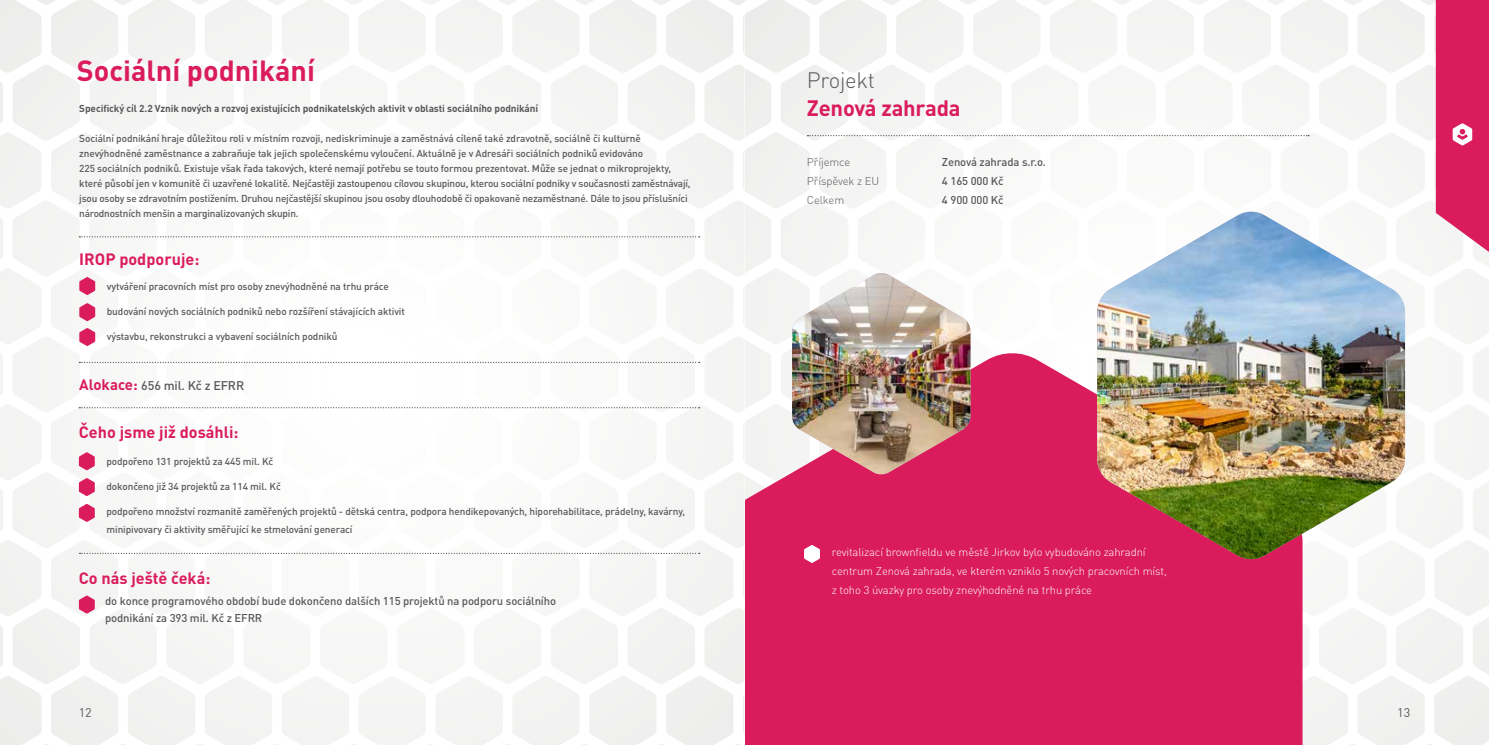
<style>
.page{position:relative;width:1489px;height:745px;background:#fff}
.page>*{position:absolute;margin:0;border:0;box-sizing:border-box;transform-origin:0 0}
.t1{font:700 28.75px "DIN Pro";color:#da1c5c}
.t2{font:700 22px "DIN Pro";letter-spacing:-.01em;color:#da1c5c}
.t3{font:300 22px "DIN Pro";letter-spacing:-.01em;color:#58595b}
.t4{font:700 16.25px "DIN Pro";color:#da1c5c}
.t5{font:500 12.5px "DIN Pro";letter-spacing:-.01em;color:#58595b}
.t6{font:12.5px "DIN Pro";color:#58595b}
.t7{font:300 11.25px/18.8px "DIN Pro";letter-spacing:-.01em;color:#fff}
.t8{font:500 11.25px/17.5px "DIN Pro";letter-spacing:-.01em;color:#58595b}
.t9{font:300 11.25px "DIN Pro";letter-spacing:-.01em;color:#58595b}
.t10{font:500 10px/15px "DIN Pro";letter-spacing:-.01em;color:#58595b}
.t11{font:700 10px "DIN Pro";letter-spacing:-.01em;color:#58595b}
.s1{font-weight:700;font-size:15px;color:#da1c5c}
</style>
<div class="page">
<div style="left:744px;top:0;width:744px;height:744px;background:#f7f6f6"></div>
<svg style="left:745px;top:0;width:42px;height:46px"></svg>
<div style="left:745px;top:351px;width:557px;height:393px;background:#da1c5c"></div>
<svg style="left:807px;top:135px;width:501px;height:1px"></svg>
<svg style="left:804px;top:544px;width:16px;height:18px"></svg>
<img style="left:1097px;top:211px;width:307px;height:349px">
<img style="left:792px;top:273px;width:178px;height:201px">
<svg style="left:1435px;top:0;width:53px;height:252px;background:#dd346d"></svg>
<svg style="left:0;top:0;width:744px;height:73px"></svg>
<svg style="left:79px;top:236px;width:620px;height:1px"></svg>
<svg style="left:79px;top:277px;width:16px;height:18px"></svg>
<svg style="left:79px;top:303px;width:16px;height:18px"></svg>
<svg style="left:79px;top:328px;width:16px;height:18px"></svg>
<svg style="left:79px;top:361px;width:620px;height:2px"></svg>
<svg style="left:79px;top:407px;width:620px;height:1px"></svg>
<svg style="left:79px;top:452px;width:16px;height:18px"></svg>
<svg style="left:79px;top:478px;width:16px;height:18px"></svg>
<svg style="left:79px;top:504px;width:16px;height:17px"></svg>
<svg style="left:79px;top:595px;width:16px;height:18px"></svg>
<svg style="left:79px;top:552px;width:620px;height:1px"></svg>
<h1 class="t1" style="left:77px;top:51px;width:240px">Sociální podnikání</h1>
<p class="t11" style="left:79px;top:101px;width:460px">Specifický cíl 2.2 Vznik nových a rozvoj existujících podnikatelských aktivit v oblasti sociálního podnikání</p>
<p class="t10" style="left:79px;top:130px;width:613px">Sociální podnikání hraje důležitou roli v místním rozvoji, nediskriminuje a zaměstnává cíleně také zdravotně, sociálně či kulturně znevýhodněné zaměstnance a zabraňuje tak jejich společenskému vyloučení. Aktuálně je v Adresáři sociálních podniků evidováno<br>225 sociálních podniků. Existuje však řada takových, které nemají potřebu se touto formou prezentovat. Může se jednat o mikroprojekty, které působí jen v komunitě či uzavřené lokalitě. Nejčastěji zastoupenou cílovou skupinou, kterou sociální podniky v současnosti zaměstnávají, jsou osoby se zdravotním postižením. Druhou nejčastější skupinou jsou osoby dlouhodobě či opakovaně nezaměstnané. Dále to jsou příslušníci národnostních menšin a marginalizovaných skupin.</p>
<h3 class="t4" style="left:79px;top:248px;width:122px">IROP podporuje:</h3>
<p class="t10" style="left:107px;top:278px;width:283px">vytváření pracovních míst pro osoby znevýhodněné na trhu práce</p>
<p class="t10" style="left:107px;top:303px;width:299px">budování nových sociálních podniků nebo rozšíření stávajících aktivit</p>
<p class="t10" style="left:107px;top:328px;width:232px">výstavbu, rekonstrukci a vybavení sociálních podniků</p>
<p class="t5" style="left:79px;top:376px;width:166px"><span class="s1">Alokace:</span> 656 mil. Kč z EFRR</p>
<h3 class="t4" style="left:79px;top:420px;width:161px">Čeho jsme již dosáhli:</h3>
<p class="t10" style="left:106px;top:453px;width:168px">podpořeno 131 projektů za 445 mil. Kč</p>
<p class="t10" style="left:106px;top:478px;width:176px">dokončeno již 34 projektů za 114 mil. Kč</p>
<p class="t10" style="left:106px;top:502px;width:580px;line-height:17.5px">podpořeno množství rozmanitě zaměřených projektů - dětská centra, podpora hendikepovaných, hiporehabilitace, prádelny, kavárny, minipivovary či aktivity směřující ke stmelování generací</p>
<h3 class="t4" style="left:79px;top:566px;width:133px">Co nás ještě čeká:</h3>
<p class="t8" style="left:105px;top:591px;width:452px">do konce programového období bude dokončeno dalších 115 projektů na podporu sociálního podnikání za 393 mil. Kč z EFRR</p>
<h2 class="t3" style="left:806px;top:65px;width:70px">Projekt</h2>
<h2 class="t2" style="left:806px;top:93px;width:155px">Zenová zahrada</h2>
<p class="t9" style="left:806px;top:154px;width:45px">Příjemce</p>
<p class="t8" style="left:941px;top:153px;width:106px">Zenová zahrada s.r.o.</p>
<p class="t9" style="left:806px;top:173px;width:74px">Příspěvek z EU</p>
<p class="t8" style="left:941px;top:172px;width:63px">4 165 000 Kč</p>
<p class="t9" style="left:806px;top:192px;width:39px">Celkem</p>
<p class="t8" style="left:941px;top:190px;width:63px">4 900 000 Kč</p>
<p class="t7" style="left:831px;top:542px;width:336px">revitalizací brownfieldu ve městě Jirkov bylo vybudováno zahradní centrum Zenová zahrada, ve kterém vzniklo 5 nových pracovních míst, z toho 3 úvazky pro osoby znevýhodněné na trhu práce</p>
<p class="t6" style="left:79px;top:701px;width:15px">12</p>
<p class="t6" style="left:1396px;top:701px;width:15px">13</p>
</div>
